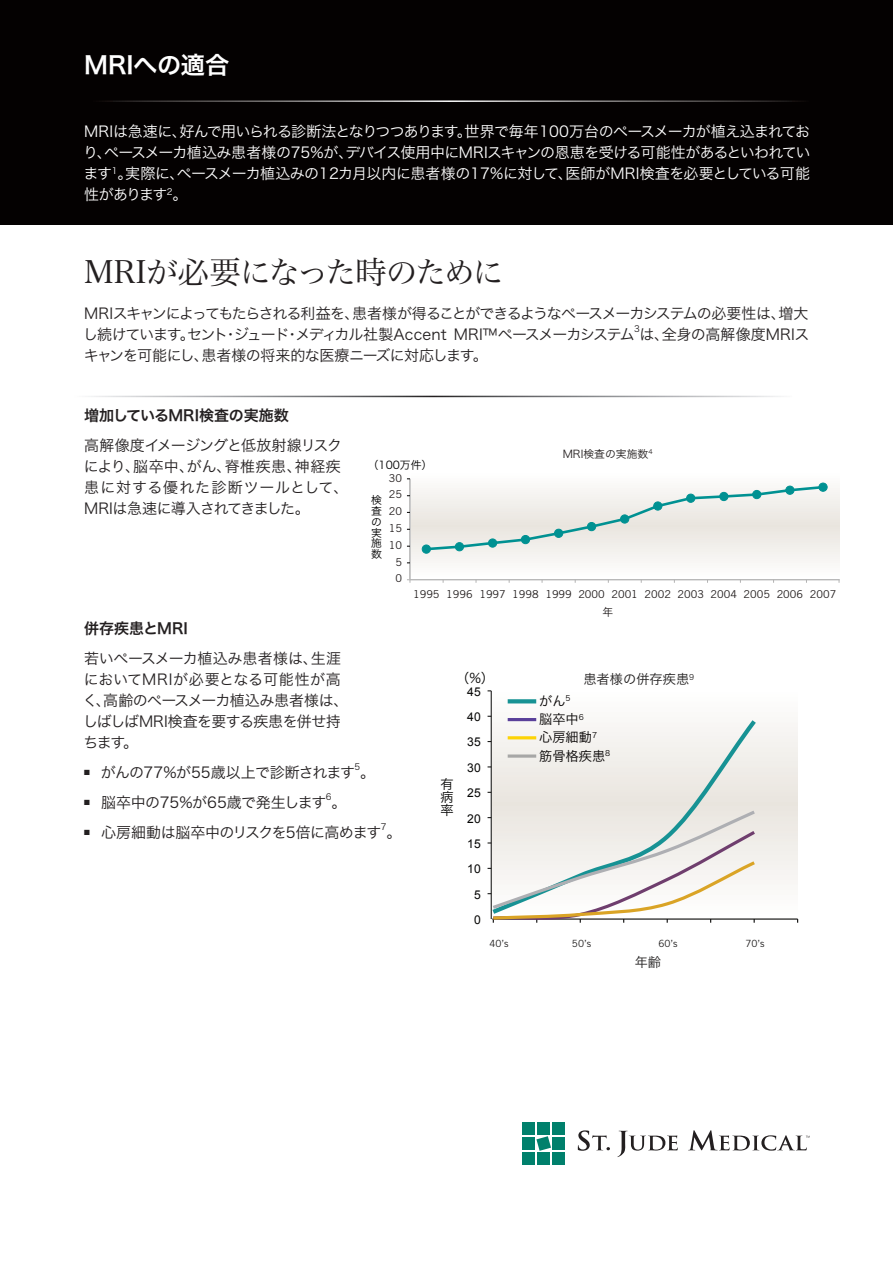
<style>
.page{position:relative;width:893px;height:1263px;background:#fff}
.page>*{position:absolute;margin:0;border:0;box-sizing:border-box;transform-origin:0 0}
.C_PRODUCT_FEATURE_HE{font:31.5px "Hira Min Pro W3";letter-spacing:-.055em;color:#231f20}
.C_PRODUCT_FEATURE_HE-2{font:24px "Hira Kaku Pro W6";letter-spacing:-.01em;color:#fff}
.B_FEATURE_SUB{font:15px/21px "Hira Kaku Pro W3";letter-spacing:-.03em;color:#fff;text-align:justify}
.body{font:15px/21px "Hira Kaku Pro W3";letter-spacing:-.07em;color:#231f20}
.body-2{font:15px/21px "Hira Kaku Pro W3";letter-spacing:-.035em;color:#231f20}
.body-3{font:15px/21px "Hira Kaku Pro W3";color:#231f20}
.bullet{font:15px "Hira Kaku Pro W3";letter-spacing:-.03em;color:#231f20}
.subhead{font:15px "Hira Kaku Pro W6";color:#231f20}
.t1{font:13.2px "Hira Kaku Pro W3";color:#211f1f}
.t2{font:13.2px/18.3px "Hira Kaku Pro W3";color:#040101}
.t3{font:13.2px/13.2px "Hira Kaku Pro W3";color:#050504;text-align:justify}
.t4{font:12.15px "Arial";color:#050504}
.t5{font:10.8px/18.5px "Trade Gothic";color:#231e1e}
.t6{font:10.8px/10.8px "Hira Kaku Pro W3";color:#000;text-align:justify}
.t7{font:10.8px "Hira Kaku Pro W3";color:#231e1e}
.t8{font:9.9px "Trade Gothic";color:#211f1f}
.bullet-2{font:8.7px "Hira Kaku Pro W3";color:#231f20}
.body-4{font:8.7px "Hira Kaku Pro W3";color:#231f20}
.s1{font-family:"Hira Kaku Pro W3"}
</style>
<div class="page">
<div style="left:0;top:0;width:893px;height:224px;background:#040101"></div>
<hr style="left:84px;top:100px;width:725px;height:2px;background:#fff">
<svg style="left:407px;top:478px;width:433px;height:105px"></svg>
<div style="left:422px;top:545px;width:8px;height:8px;background:#009192;border-radius:50%"></div>
<div style="left:422px;top:544px;width:9px;height:10px;border:1px solid #009192;border-radius:50%"></div>
<div style="left:455px;top:543px;width:9px;height:8px;background:#009192;border-radius:50%"></div>
<div style="left:455px;top:542px;width:9px;height:9px;border:1px solid #009192;border-radius:50%"></div>
<div style="left:488px;top:539px;width:9px;height:8px;background:#009192;border-radius:50%"></div>
<div style="left:488px;top:538px;width:9px;height:10px;border:1px solid #009192;border-radius:50%"></div>
<div style="left:521px;top:535px;width:9px;height:9px;background:#009192;border-radius:50%"></div>
<div style="left:521px;top:535px;width:9px;height:9px;border:1px solid #009192;border-radius:50%"></div>
<div style="left:554px;top:529px;width:9px;height:8px;background:#009192;border-radius:50%"></div>
<div style="left:554px;top:529px;width:9px;height:9px;border:1px solid #009192;border-radius:50%"></div>
<div style="left:587px;top:522px;width:9px;height:9px;background:#009192;border-radius:50%"></div>
<div style="left:587px;top:522px;width:9px;height:9px;border:1px solid #009192;border-radius:50%"></div>
<div style="left:621px;top:515px;width:8px;height:8px;background:#009192;border-radius:50%"></div>
<div style="left:620px;top:514px;width:9px;height:9px;border:1px solid #009192;border-radius:50%"></div>
<div style="left:654px;top:502px;width:8px;height:8px;background:#009192;border-radius:50%"></div>
<div style="left:653px;top:501px;width:9px;height:9px;border:1px solid #009192;border-radius:50%"></div>
<div style="left:687px;top:494px;width:8px;height:8px;background:#009192;border-radius:50%"></div>
<div style="left:686px;top:494px;width:9px;height:9px;border:1px solid #009192;border-radius:50%"></div>
<div style="left:720px;top:492px;width:8px;height:9px;background:#009192;border-radius:50%"></div>
<div style="left:719px;top:492px;width:9px;height:9px;border:1px solid #009192;border-radius:50%"></div>
<div style="left:753px;top:490px;width:8px;height:9px;background:#009192;border-radius:50%"></div>
<div style="left:752px;top:490px;width:9px;height:9px;border:1px solid #009192;border-radius:50%"></div>
<div style="left:786px;top:486px;width:8px;height:8px;background:#009192;border-radius:50%"></div>
<div style="left:785px;top:486px;width:9px;height:9px;border:1px solid #009192;border-radius:50%"></div>
<div style="left:819px;top:483px;width:8px;height:8px;background:#009192;border-radius:50%"></div>
<div style="left:818px;top:483px;width:10px;height:9px;border:1px solid #009192;border-radius:50%"></div>
<svg style="left:507px;top:699px;width:290px;height:185px"></svg>
<hr style="left:491px;top:691px;width:1px;height:228px;background:#050504">
<hr style="left:492px;top:918px;width:306px;height:1px;background:#050504">
<svg style="left:491px;top:715px;width:269px;height:169px"></svg>
<svg style="left:488px;top:808px;width:270px;height:115px"></svg>
<svg style="left:508px;top:699px;width:28px;height:4px"></svg>
<hr style="left:508px;top:718px;width:28px;height:3px;background:#5a409a">
<hr style="left:508px;top:736px;width:28px;height:3px;background:#fdd306">
<svg style="left:508px;top:754px;width:28px;height:4px"></svg>
<svg style="left:578px;top:1130px;width:32px;height:21px"></svg>
<svg style="left:617px;top:1131px;width:61px;height:26px"></svg>
<svg style="left:688px;top:1130px;width:121px;height:20px"></svg>
<div style="left:523px;top:1122px;width:12px;height:12px;background:#00806c"></div>
<div style="left:553px;top:1122px;width:12px;height:12px;background:#00806c"></div>
<div style="left:538px;top:1122px;width:12px;height:12px;background:#00806c"></div>
<div style="left:523px;top:1137px;width:12px;height:12px;background:#00806c"></div>
<div style="left:553px;top:1137px;width:12px;height:12px;background:#00806c"></div>
<svg style="left:536px;top:1136px;width:15px;height:15px"></svg>
<div style="left:523px;top:1152px;width:12px;height:12px;background:#00806c"></div>
<div style="left:553px;top:1152px;width:12px;height:12px;background:#00806c"></div>
<div style="left:538px;top:1152px;width:12px;height:12px;background:#00806c"></div>
<p class="C_PRODUCT_FEATURE_HE-2" style="left:84px;top:44px;width:147px">MRIへの適合</p>
<p class="B_FEATURE_SUB" style="left:83px;top:120px;width:729px">MRIは急速に、好んで用いられる診断法となりつつあります。世界で毎年100万台のペースメーカが植え込まれており、ペースメーカ植込み患者様の75%が、デバイス使用中にMRIスキャンの恩恵を受ける可能性があるといわれています<sup>1</sup>。実際に、ペースメーカ植込みの12カ月以内に患者様の17%に対して、医師がMRI検査を必要としている可能性があります<sup>2</sup>。</p>
<p class="C_PRODUCT_FEATURE_HE" style="left:84px;top:245px;width:421px">MRIが必要になった時のために</p>
<p class="body" style="left:83px;top:301px;width:728px">MRIスキャンによってもたらされる利益を、患者様が得ることができるようなペースメーカシステムの必要性は、増大し続けています。セント・ジュード・メディカル社製Accent MRI™ペースメーカシステムは、全身の高解像度MRIス</p>
<p class="body-4" style="left:634px;top:321px;width:7px">3</p>
<p class="body-2" style="left:84px;top:343px;width:405px">キャンを可能にし、患者様の将来的な医療ニーズに対応します。</p>
<p class="subhead" style="left:84px;top:401px;width:206px">増加しているMRI検査の実施数</p>
<p class="body-3" style="left:84px;top:433px;width:266px">高解像度イメージングと低放射線リスクにより、脳卒中、がん、脊椎疾患、神経疾患に対する優れた診断ツールとして、<br>MRIは急速に導入されてきました。</p>
<p class="t6" style="left:368px;top:459px;width:66px">（100万件）</p>
<p class="t6" style="left:371px;top:494px;width:12px">検査の実施数</p>
<p class="t5" style="left:389px;top:468px;width:15px">30</p>
<p class="t5" style="left:389px;top:485px;width:15px">25</p>
<p class="t5" style="left:389px;top:502px;width:15px">20</p>
<p class="t5" style="left:389px;top:519px;width:15px">15</p>
<p class="t5" style="left:389px;top:536px;width:15px">10</p>
<p class="t5" style="left:396px;top:552px;width:8px">5</p>
<p class="t5" style="left:396px;top:569px;width:8px">0</p>
<p class="t7" style="left:563px;top:444px;width:91px">MRI検査の実施数<sup>4</sup></p>
<p class="subhead" style="left:84px;top:614px;width:105px">併存疾患とMRI</p>
<p class="body-2" style="left:83px;top:646px;width:267px">若いペースメーカ植込み患者様は、生涯においてMRIが必要となる可能性が高く、高齢のペースメーカ植込み患者様は、しばしばMRI検査を要する疾患を併せ持ちます。</p>
<p class="bullet" style="left:84px;top:759px;width:292px">■ がんの77%が55歳以上で診断されます。</p>
<p class="t1" style="left:145px;top:651px;width:112px">患者様の併存疾患<sup>9</sup></p>
<p class="bullet-2" style="left:354px;top:759px;width:7px">5</p>
<p class="bullet-2" style="left:326px;top:789px;width:7px">6</p>
<p class="bullet" style="left:84px;top:819px;width:319px">■ 心房細動は脳卒中のリスクを5倍に高めます。</p>
<p class="bullet" style="left:84px;top:789px;width:264px">■ 脳卒中の75%が65歳で発生します。</p>
<p class="bullet-2" style="left:381px;top:819px;width:7px">7</p>
<p class="t5" style="left:602px;top:584px;width:235px;text-indent:-189px">1995 1996 1997 1998 1999 2000 2001 2002 2003 2004 2005 2006 2007<span class="s1">年</span></p>
<p class="t3" style="left:440px;top:776px;width:14px">有病率</p>
<p class="t3" style="left:456px;top:670px;width:40px">（%）</p>
<p class="t4" style="left:467px;top:683px;width:15px">45</p>
<p class="t4" style="left:467px;top:709px;width:15px">40</p>
<p class="t4" style="left:467px;top:734px;width:15px">35</p>
<p class="t4" style="left:467px;top:759px;width:15px">30</p>
<p class="t4" style="left:467px;top:785px;width:15px">25</p>
<p class="t4" style="left:467px;top:810px;width:15px">20</p>
<p class="t4" style="left:467px;top:836px;width:15px">15</p>
<p class="t4" style="left:467px;top:861px;width:15px">10</p>
<p class="t4" style="left:474px;top:886px;width:8px">5</p>
<p class="t4" style="left:474px;top:912px;width:8px">0</p>
<p class="t1" style="left:583px;top:667px;width:112px">患者様の併存疾患<sup>9</sup></p>
<p class="t2" style="left:539px;top:691px;width:73px">がん<sup>5<br></sup>脳卒中<sup>6<br></sup>心房細動<sup>7</sup>筋骨格疾患<sup>8</sup></p>
<p class="t8" style="left:489px;top:937px;width:21px">40’s</p>
<p class="t8" style="left:572px;top:937px;width:21px">50’s</p>
<p class="t8" style="left:658px;top:937px;width:21px">60’s</p>
<p class="t8" style="left:745px;top:937px;width:21px">70’s</p>
<p class="t1" style="left:635px;top:950px;width:28px">年齢</p>
</div>
